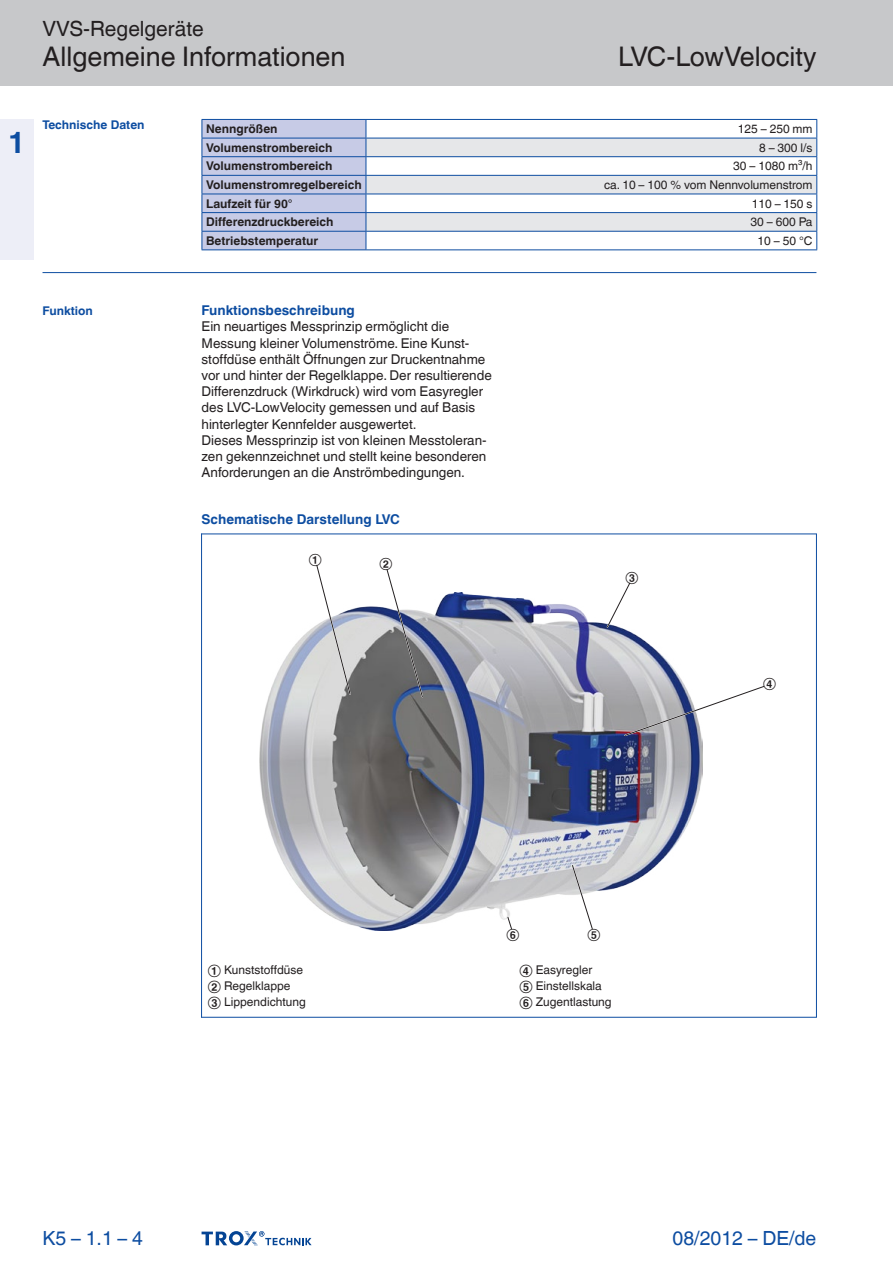
<style>
.page{position:relative;width:893px;height:1263px;background:#fff}
.page>*{position:absolute;margin:0;border:0;box-sizing:border-box;transform-origin:0 0}
.t1{font:700 30px "TROX Helvetica";color:#0d4da1}
.Navigation_2{font:27px "TROX Helvetica";color:#231f20}
.Navigation_3{font:27px "TROX Helvetica";color:#231f20}
.Navigation_1{font:21px "TROX Helvetica";color:#231f20}
.pagina_li-re{font:19.5px "TROX Helvetica";color:#0d4da1}
.descr_txt_section_pa{font:13.5px/16.2px "TROX Helvetica";color:#231f20}
.Standard_oben_links{font:700 13.5px "TROX Helvetica";color:#0d4da1}
.descr_txt_section_ti{font:700 13.5px "TROX Helvetica";color:#0d4da1}
.table_copy_h-cent_v{font:700 12px "TROX Helvetica";color:#231f20}
.graphic_index{font:12px "TROX Helvetica";color:#231f20}
.table_copy_right_v-c{font:12px "TROX Helvetica";color:#231f20}
.marg_title{font:700 12px "TROX Helvetica";color:#0d4da1}
.t2{font:11.7px "TROX Helvetica";color:#231f20}
</style>
<div class="page">
<div style="left:0;top:119px;width:34px;height:140px;background:#edeef7"></div>
<div style="left:0;top:0;width:893px;height:85px;background:#c7c8ca"></div>
<hr style="left:43px;top:272px;width:773px;height:1px;background:#0d4da1">
<svg style="left:202px;top:1231px;width:110px;height:15px"></svg>
<svg style="left:202px;top:119px;width:615px;height:131px"></svg>
<svg style="left:208px;top:534px;width:602px;height:397px"></svg>
<svg style="left:315px;top:563px;width:37px;height:133px"></svg>
<svg style="left:385px;top:568px;width:39px;height:130px"></svg>
<svg style="left:605px;top:581px;width:27px;height:48px"></svg>
<svg style="left:623px;top:684px;width:143px;height:53px"></svg>
<svg style="left:571px;top:864px;width:23px;height:66px"></svg>
<svg style="left:506px;top:915px;width:7px;height:15px"></svg>
<hr style="left:201px;top:533px;width:1px;height:485px;background:#0d4da1">
<hr style="left:816px;top:533px;width:1px;height:485px;background:#0d4da1">
<hr style="left:201px;top:533px;width:615px;height:1px;background:#0d4da1">
<hr style="left:201px;top:1017px;width:615px;height:1px;background:#0d4da1">
<h1 class="t1" style="left:8px;top:125px;width:19px">1</h1>
<p class="Navigation_1" style="left:43px;top:17px;width:163px">VVS-Regelgeräte</p>
<p class="Navigation_2" style="left:43px;top:41px;width:304px">Allgemeine Informationen</p>
<p class="Navigation_3" style="left:618px;top:41px;width:200px">LVC-LowVelocity</p>
<p class="marg_title" style="left:43px;top:117px;width:104px">Technische Daten</p>
<p class="table_copy_h-cent_v" style="left:206px;top:122px;width:73px">Nenngrößen</p>
<p class="table_copy_right_v-c" style="left:738px;top:122px;width:76px">125 – 250 mm</p>
<p class="table_copy_h-cent_v" style="left:206px;top:141px;width:128px">Volumenstrombereich</p>
<p class="table_copy_right_v-c" style="left:759px;top:141px;width:55px">8 – 300 l/s</p>
<p class="table_copy_h-cent_v" style="left:206px;top:159px;width:128px">Volumenstrombereich</p>
<p class="table_copy_right_v-c" style="left:733px;top:159px;width:81px">30 – 1080 m³/h</p>
<p class="table_copy_h-cent_v" style="left:206px;top:178px;width:157px">Volumenstromregelbereich</p>
<p class="table_copy_right_v-c" style="left:604px;top:178px;width:210px">ca. 10 – 100 % vom Nennvolumenstrom</p>
<p class="table_copy_h-cent_v" style="left:206px;top:196px;width:88px">Laufzeit für 90°</p>
<p class="table_copy_right_v-c" style="left:752px;top:196px;width:62px">110 – 150 s</p>
<p class="table_copy_h-cent_v" style="left:206px;top:215px;width:129px">Differenzdruckbereich</p>
<p class="table_copy_right_v-c" style="left:750px;top:215px;width:64px">30 – 600 Pa</p>
<p class="table_copy_h-cent_v" style="left:206px;top:234px;width:113px">Betriebstemperatur</p>
<p class="table_copy_right_v-c" style="left:758px;top:234px;width:56px">10 – 50 °C</p>
<p class="marg_title" style="left:43px;top:304px;width:52px">Funktion</p>
<p class="descr_txt_section_ti" style="left:202px;top:303px;width:155px">Funktionsbeschreibung</p>
<p class="descr_txt_section_pa" style="left:202px;top:319px;width:292px">Ein neuartiges Messprinzip ermöglicht die Messung kleiner Volumenströme. Eine Kunst&shy;stoffdüse enthält Öffnungen zur Druckentnahme vor und hinter der Regelklappe. Der resultierende Differenzdruck (Wirkdruck) wird vom Easyregler des LVC-LowVelocity gemessen und auf Basis hinterlegter Kennfelder ausgewertet.</p>
<p class="descr_txt_section_pa" style="left:202px;top:432px;width:287px;text-align:justify">Dieses Messprinzip ist von kleinen Messtoleran&shy;zen gekennzeichnet und stellt keine besonderen Anforderungen an die Anströmbedingungen.</p>
<p class="Standard_oben_links" style="left:202px;top:512px;width:200px">Schematische Darstellung LVC</p>
<p class="t2" style="left:309px;top:552px;width:14px">①</p>
<p class="t2" style="left:379px;top:556px;width:14px">②</p>
<p class="t2" style="left:625px;top:570px;width:14px">③</p>
<p class="t2" style="left:763px;top:676px;width:14px">④</p>
<p class="graphic_index" style="left:208px;top:963px;width:97px">① Kunststoffdüse</p>
<p class="graphic_index" style="left:208px;top:979px;width:84px">② Regelklappe</p>
<p class="graphic_index" style="left:208px;top:995px;width:99px">③ Lippendichtung</p>
<p class="pagina_li-re" style="left:43px;top:1227px;width:102px">K5 – 1.1 – 4</p>
<p class="t2" style="left:507px;top:927px;width:14px">⑥</p>
<p class="t2" style="left:587px;top:927px;width:14px">⑤</p>
<p class="graphic_index" style="left:520px;top:963px;width:74px">④ Easyregler</p>
<p class="graphic_index" style="left:520px;top:979px;width:84px">⑤ Einstellskala</p>
<p class="graphic_index" style="left:520px;top:995px;width:93px">⑥ Zugentlastung</p>
<p class="pagina_li-re" style="left:673px;top:1227px;width:145px">08/2012 – DE/de</p>
</div>
